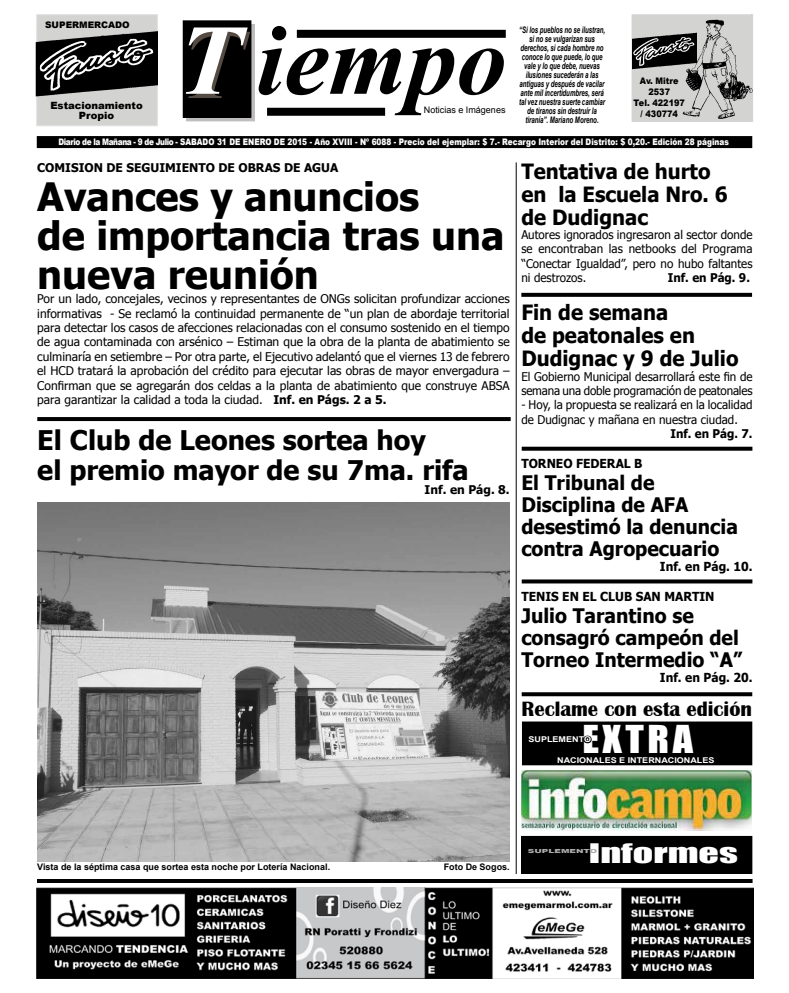
<style>
.page{position:relative;width:789px;height:993px;background:#fff}
.page>*{position:absolute;margin:0;border:0;box-sizing:border-box;transform-origin:0 0}
.t1{font:italic 700 100px "Times New Roman";color:#000}
.t2{font:700 39px/39px "Tahoma";color:#000}
.t3{font:35.3px "Impact";letter-spacing:.09em;color:#fff;scale:1.13 1}
.t4{font:700 27px/29.5px "Tahoma";color:#000}
.t5{font:24.7px "Impact";color:#fff;scale:1.62 1}
.t6{font:700 21.3px "Britannic";color:#000;scale:.96 1}
.t7{font:700 21px/23px "Tahoma";color:#000}
.t8{font:700 20px/22px "Tahoma";color:#000}
.t9{font:700 12.4px "Tahoma";color:#000}
.t10{font:12px/14.4px "Tahoma";color:#000;text-align:justify}
.t11{font:700 12px "Tahoma";color:#000}
.t12{font:900 10px/10px "Arial";color:#000;text-align:center}
.t13{font:italic 700 9px/9px "Arial";letter-spacing:-.01em;color:#000;text-align:center;scale:.68 1}
.t14{font:900 9px "Arial";color:#fff;scale:.82 1}
.t15{font:700 9px "Arial";color:#000}
.t16{font:900 9px/11px "Arial";color:#000;text-align:center;scale:.9 1}
.t17{font:9px "Arial";color:#000}
.t18{font:900 9px "Arial";color:#000}
.t19{font:700 7.9px "Arial";color:#fff;scale:1.13 1}
.t20{font:900 5.6px "Arial";color:#adacab;scale:1.62 1}
.s1{color:#fff}
.s2{font-weight:700}
</style>
<div class="page">
<div style="left:37px;top:136px;width:714px;height:12px;background:#000"></div>
<div style="left:296px;top:30px;width:209px;height:8px;background:#000"></div>
<div style="left:36px;top:14px;width:122px;height:112px;background:#d3d3d2;border:1px solid #e0e0e0"></div>
<img style="left:36px;top:31px;width:121px;height:65px">
<div style="left:186px;top:24px;width:69px;height:97px;background:linear-gradient(to right,#bebdbc,#bebdbc);border:1px solid #bebdbc"></div>
<div style="left:183px;top:21px;width:68px;height:96px;background:#000"></div>
<div style="left:183px;top:20px;width:68px;height:98px;border:1px solid #000"></div>
<div style="left:631px;top:14px;width:121px;height:108px;background:#d3d3d2;border:1px solid #d3d3d2"></div>
<img style="left:631px;top:33px;width:47px;height:36px">
<div style="left:267px;top:108px;width:118px;height:8px;background:#000"></div>
<hr style="left:37px;top:879px;width:715px;height:3px;background:#000">
<img style="left:678px;top:17px;width:73px;height:103px">
<img style="left:37px;top:887px;width:715px;height:91px">
<img style="left:521px;top:770px;width:230px;height:60px">
<div style="left:521px;top:836px;width:230px;height:37px;background:#000"></div>
<div style="left:521px;top:835px;width:230px;height:38px;border:1px solid #000"></div>
<div style="left:522px;top:721px;width:229px;height:43px;background:#000"></div>
<div style="left:521px;top:721px;width:230px;height:44px;border:1px solid #000"></div>
<hr style="left:515px;top:162px;width:1px;height:711px;background:#000">
<svg style="left:521px;top:692px;width:230px;height:4px"></svg>
<svg style="left:37px;top:417px;width:473px;height:4px;fill:#000"></svg>
<svg style="left:521px;top:293px;width:230px;height:4px"></svg>
<svg style="left:521px;top:446px;width:231px;height:4px"></svg>
<svg style="left:521px;top:579px;width:231px;height:4px"></svg>
<img style="left:37px;top:502px;width:472px;height:358px">
<p class="t18" style="left:45px;top:18px;width:86px">SUPERMERCADO</p>
<h1 class="t1" style="left:177px;top:-10px;width:330px"><span class="s1">T</span> iempo</h1>
<p class="t12" style="left:50px;top:100px;width:94px">Estacionamiento<br>Propio</p>
<p class="t17" style="left:423px;top:104px;width:83px">Noticias e Imágenes</p>
<p class="t13" style="left:518px;top:25px;width:128px">“Si los pueblos no se ilustran, si no se vulgarizan sus derechos, si cada hombre no conoce lo que puede, lo que vale y lo que debe, nuevas ilusiones sucederán a las antiguas y después de vacilar ante mil incertidumbres, será tal vez nuestra suerte cambiar de tiranos sin destruír la tiranía”. Mariano Moreno.</p>
<p class="t16" style="left:633px;top:75px;width:58px">Av. Mitre<br>2537<br>Tel. 422197</p>
<p class="t16" style="left:640px;top:108px;width:43px">/ 430774</p>
<p class="t14" style="left:58px;top:135px;width:818px">Diario de la Mañana - 9 de Julio - SABADO 31 DE ENERO DE 2015 - Año XVIII - Nº 6088 - Precio del ejemplar: $ 7.- Recargo Interior del Distrito: $ 0,20.- Edición 28 páginas</p>
<p class="t11" style="left:37px;top:159px;width:302px">COMISION DE SEGUIMIENTO DE OBRAS DE AGUA</p>
<h2 class="t2" style="left:37px;top:174px;width:468px">Avances y anuncios<br>de importancia tras una nueva reunión</h2>
<p class="t10" style="left:37px;top:291px;width:473px">Por un lado, concejales, vecinos y representantes de ONGs solicitan profundizar acciones informativas - Se reclamó la continuidad permanente de “un plan de abordaje territorial para detectar los casos de afecciones relacionadas con el consumo sostenido en el tiempo de agua contaminada con arsénico – Estiman que la obra de la planta de abatimiento se culminaría en setiembre – Por otra parte, el Ejecutivo adelantó que el viernes 13 de febrero el HCD tratará la aprobación del crédito para ejecutar las obras de mayor envergadura – Confirman que se agregarán dos celdas a la planta de abatimiento que construye ABSA para garantizar la calidad a toda la ciudad. <span class="s2">Inf. en Págs. 2 a 5.</span></p>
<h3 class="t4" style="left:37px;top:423px;width:432px">El Club de Leones sortea hoy<br>el premio mayor de su 7ma. rifa</h3>
<p class="t11" style="left:424px;top:481px;width:86px">Inf. en Pág. 8.</p>
<h3 class="t7" style="left:521px;top:158px;width:208px">Tentativa de hurto en la Escuela Nro. 6 de Dudignac</h3>
<p class="t10" style="left:521px;top:227px;width:232px">Autores ignorados ingresaron al sector donde se encontraban las netbooks del Programa “Conectar Igualdad”, pero no hubo faltantes ni destrozos.</p>
<p class="t11" style="left:667px;top:269px;width:84px">Inf. en Pág. 9.</p>
<h3 class="t7" style="left:521px;top:299px;width:218px">Fin de semana<br>de peatonales en<br>Dudignac y 9 de Julio</h3>
<p class="t10" style="left:521px;top:368px;width:232px">El Gobierno Municipal desarrollará este fin de semana una doble programación de peatonales</p>
<p class="t10" style="left:521px;top:397px;width:232px">- Hoy, la propuesta se realizará en la localidad de Dudignac y mañana en nuestra ciudad.</p>
<p class="t11" style="left:670px;top:425px;width:84px">Inf. en Pág. 7.</p>
<p class="t9" style="left:521px;top:454px;width:123px">TORNEO FEDERAL B</p>
<h3 class="t8" style="left:521px;top:470px;width:218px">El Tribunal de<br>Disciplina de AFA desestimó la denuncia contra Agropecuario</h3>
<p class="t9" style="left:659px;top:557px;width:94px">Inf. en Pág. 10.</p>
<p class="t9" style="left:521px;top:587px;width:194px">TENIS EN EL CLUB SAN MARTIN</p>
<h3 class="t8" style="left:521px;top:603px;width:222px">Julio Tarantino se consagró campeón del<br>Torneo Intermedio “A”</h3>
<p class="t9" style="left:659px;top:668px;width:94px">Inf. en Pág. 20.</p>
<h3 class="t6" style="left:521px;top:696px;width:241px">Reclame con esta edición</h3>
<h3 class="t3" style="left:582px;top:711px;width:99px">EXTRA</h3>
<p class="t19" style="left:556px;top:754px;width:141px">NACIONALES E INTERNACIONALES</p>
<p class="t19" style="left:528px;top:734px;width:57px">SUPLEMENTO</p>
<p class="t15" style="left:37px;top:860px;width:294px">Vista de la séptima casa que sortea esta noche por Lotería Nacional.</p>
<p class="t15" style="left:443px;top:860px;width:67px">Foto De Sogos.</p>
<h3 class="t5" style="left:588px;top:833px;width:93px">Informes</h3>
<p class="t20" style="left:527px;top:846px;width:44px">SUPLEMENTO</p>
</div>
